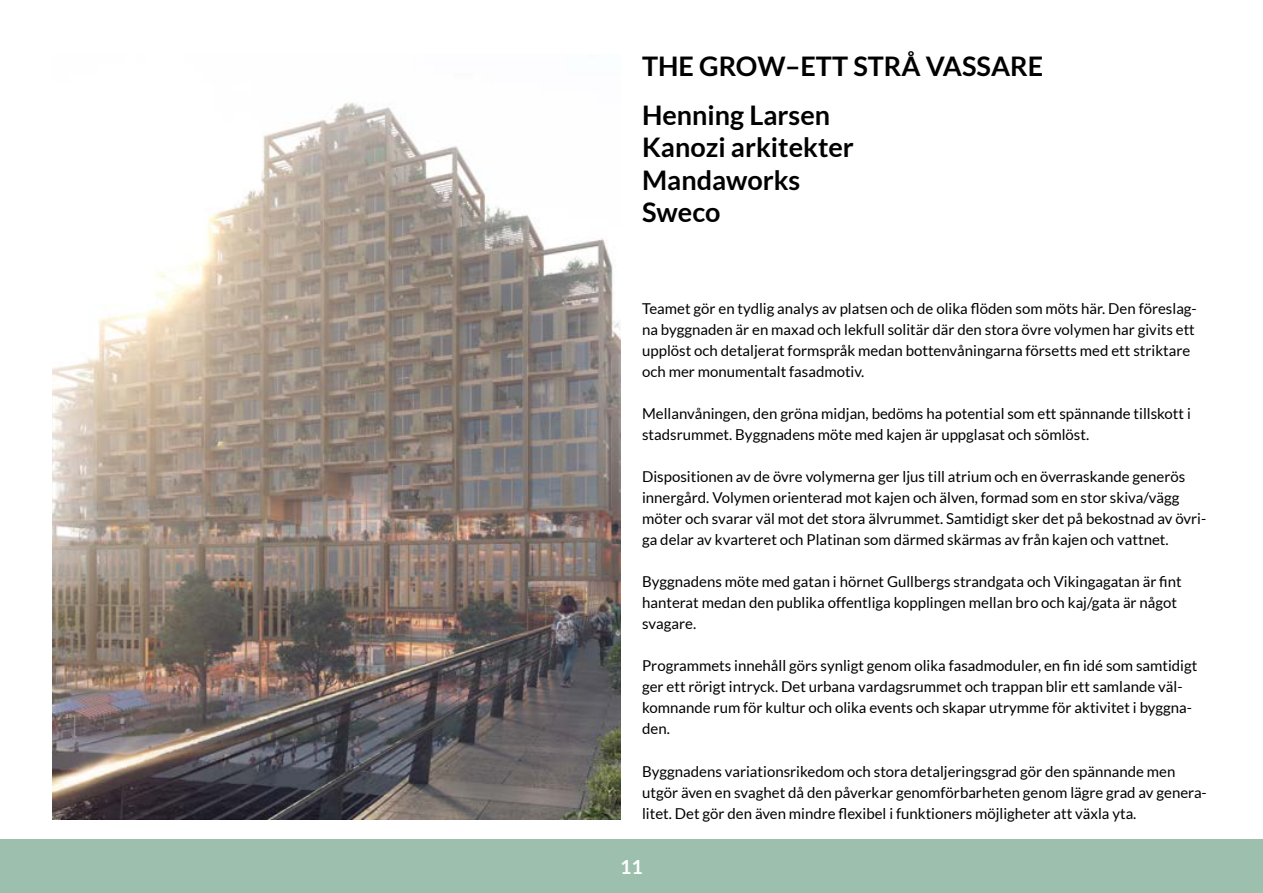
<style>
.page{position:relative;width:1263px;height:893px;background:#fff}
.page>*{position:absolute;margin:0;border:0;box-sizing:border-box;transform-origin:0 0}
.t1{font:700 27px/32.4px "Lato";color:#000}
.t2{font:700 19.5px "Lato";color:#fff}
.t3{font:15px/21px "Lato";color:#000}
</style>
<div class="page">
<div style="left:0;top:839px;width:1263px;height:54px;background:#9dbfad"></div>
<img style="left:53px;top:102px;width:568px;height:718px">
<h1 class="t1" style="left:642px;top:41px;width:403px;line-height:49.3px">THE GROW–ETT STRÅ VASSARE<br>Henning Larsen</h1>
<h1 class="t1" style="left:642px;top:131px;width:213px">Kanozi arkitekter<br>Mandaworks<br>Sweco</h1>
<p class="t3" style="left:642px;top:298px;width:556px">Teamet gör en tydlig analys av platsen och de olika flöden som möts här. Den föreslag&shy;na byggnaden är en maxad och lekfull solitär där den stora övre volymen har givits ett upplöst och detaljerat formspråk medan bottenvåningarna försetts med ett striktare och mer monumentalt fasadmotiv.</p>
<p class="t3" style="left:642px;top:403px;width:550px">Mellanvåningen, den gröna midjan, bedöms ha potential som ett spännande tillskott i stadsrummet. Byggnadens möte med kajen är uppglasat och sömlöst.</p>
<p class="t3" style="left:642px;top:466px;width:566px">Dispositionen av de övre volymerna ger ljus till atrium och en överraskande generös innergård. Volymen orienterad mot kajen och älven, formad som en stor skiva/vägg möter och svarar väl mot det stora älvrummet. Samtidigt sker det på bekostnad av övri&shy;ga delar av kvarteret och Platinan som därmed skärmas av från kajen och vattnet.</p>
<p class="t3" style="left:642px;top:571px;width:541px">Byggnadens möte med gatan i hörnet Gullbergs strandgata och Vikingagatan är fint hanterat medan den publika offentliga kopplingen mellan bro och kaj/gata är något svagare.</p>
<p class="t3" style="left:642px;top:655px;width:557px">Programmets innehåll görs synligt genom olika fasadmoduler, en fin idé som samtidigt ger ett rörigt intryck. Det urbana vardagsrummet och trappan blir ett samlande väl&shy;komnande rum för kultur och olika events och skapar utrymme för aktivitet i byggna&shy;den.</p>
<p class="t3" style="left:642px;top:760px;width:566px">Byggnadens variationsrikedom och stora detaljeringsgrad gör den spännande men utgör även en svaghet då den påverkar genomförbarheten genom lägre grad av genera&shy;litet. Det gör den även mindre flexibel i funktioners möjligheter att växla yta.</p>
<h2 class="t2" style="left:620px;top:855px;width:24px">11</h2>
</div>
